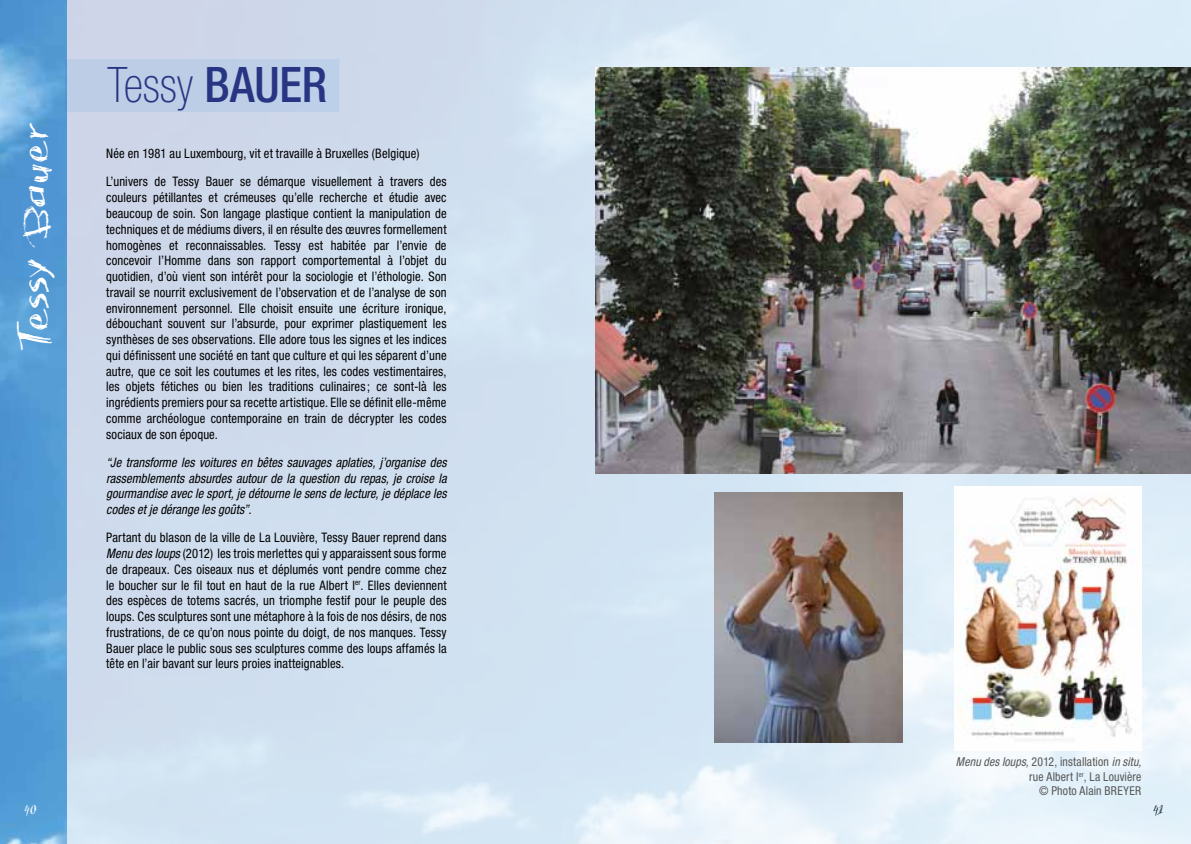
<style>
.page{position:relative;width:1191px;height:844px;background:#fff}
.page>*{position:absolute;margin:0;border:0;box-sizing:border-box;transform-origin:0 0}
.t1{font:100 condensed 49px "Helvetica Neue LT Std";color:#283583;scale:.96 1}
.t2{font:38.68px "Acacia 23";letter-spacing:-.015em;color:#fff;scale:.96 1}
.t3{font:condensed 13.12px/15.8px "Helvetica Neue LT Std";letter-spacing:.01em;color:#000;text-align:justify;scale:.96 1}
.t4{font:italic condensed 13.12px/15.8px "Helvetica Neue LT Std";letter-spacing:.005em;color:#000;text-align:justify;scale:.96 1}
.t5{font:13.12px "Acacia 23";color:#000;scale:.96 1}
.t6{font:13.12px "Acacia 23";color:#fff;scale:.96 1}
.t7{font:condensed 12.25px/14.7px "Helvetica Neue LT Std";letter-spacing:.02em;color:#575756;text-align:right;scale:.96 1}
.s1{font-weight:500}
.s2{font-style:italic}
</style>
<div class="page">
<img style="left:66px;top:0;width:1125px;height:843px">
<img style="left:0;top:0;width:66px;height:843px">
<div style="left:65px;top:60px;width:274px;height:52px;background:#bdcee6"></div>
<img style="left:714px;top:492px;width:188px;height:250px">
<img style="left:954px;top:486px;width:187px;height:264px">
<img style="left:595px;top:67px;width:596px;height:406px">
<h2 class="t2" style="left:15px;top:344px;width:232px;rotate:-90deg">Tessy Bauer</h2>
<h1 class="t1" style="left:107px;top:57px;width:219px">Tessy <span class="s1">BAUER</span></h1>
<p class="t3" style="left:106px;top:139px;width:356px;line-height:28.2px">Née en 1981 au Luxembourg, vit et travaille à Bruxelles (Belgique)<br>L’univers de Tessy Bauer se démarque visuellement à travers des</p>
<p class="t3" style="left:106px;top:189px;width:356px">couleurs pétillantes et crémeuses qu’elle recherche et étudie avec beaucoup de soin. Son langage plastique contient la manipulation de techniques et de médiums divers, il en résulte des œuvres formellement homogènes et reconnaissables. Tessy est habitée par l’envie de concevoir l’Homme dans son rapport comportemental à l’objet du quotidien, d’où vient son intérêt pour la sociologie et l’éthologie. Son travail se nourrit exclusivement de l’observation et de l’analyse de son environnement personnel. Elle choisit ensuite une écriture ironique, débouchant souvent sur l’absurde, pour exprimer plastiquement les synthèses de ses observations. Elle adore tous les signes et les indices qui définissent une société en tant que culture et qui les séparent d’une autre, que ce soit les coutumes et les rites, les codes vestimentaires, les objets fétiches ou bien les traditions culinaires ; ce sont-là les ingrédients premiers pour sa recette artistique. Elle se définit elle-même comme archéologue contemporaine en train de décrypter les codes sociaux de son époque.</p>
<p class="t4" style="left:106px;top:454px;width:356px">“Je transforme les voitures en bêtes sauvages aplaties, j’organise des rassemblements absurdes autour de la question du repas, je croise la gourmandise avec le sport, je détourne le sens de lecture, je déplace les codes et je dérange les goûts”.</p>
<p class="t3" style="left:106px;top:529px;width:356px">Partant du blason de la ville de La Louvière, Tessy Bauer reprend dans <span class="s2">Menu des loups</span> (2012) les trois merlettes qui y apparaissent sous forme de drapeaux. Ces oiseaux nus et déplumés vont pendre comme chez le boucher sur le fil tout en haut de la rue Albert I<sup>er</sup>. Elles deviennent des espèces de totems sacrés, un triomphe festif pour le peuple des loups. Ces sculptures sont une métaphore à la fois de nos désirs, de nos frustrations, de ce qu’on nous pointe du doigt, de nos manques. Tessy Bauer place le public sous ses sculptures comme des loups affamés la tête en l’air bavant sur leurs proies inatteignables.</p>
<p class="t6" style="left:25px;top:802px;width:14px">40</p>
<p class="t7" style="left:956px;top:753px;width:195px"><span class="s2">Menu des loups,</span> 2012, installation <span class="s2">in situ, </span>rue Albert I<sup>er</sup>, La Louvière<br>© Photo Alain BREYER</p>
<p class="t5" style="left:1153px;top:802px;width:13px">41</p>
</div>
